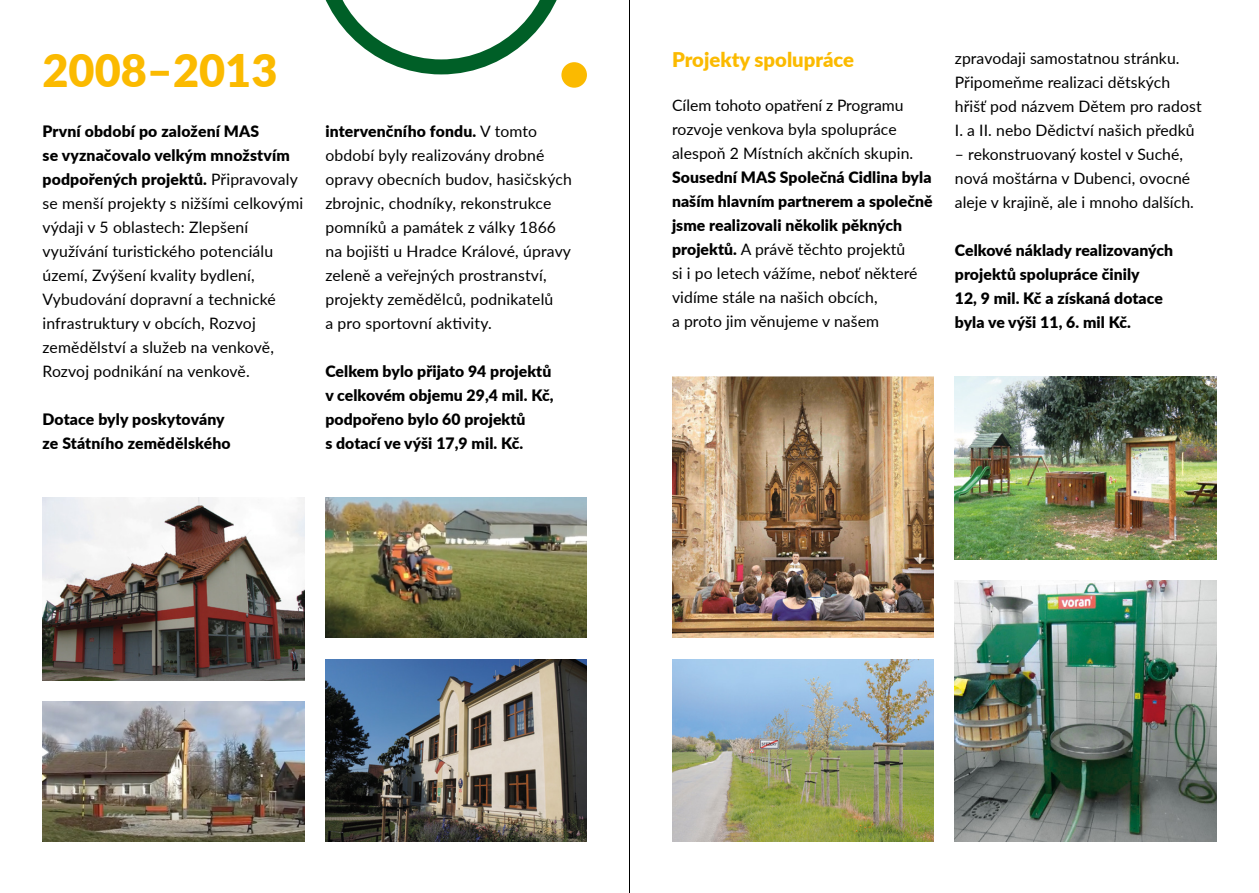
<style>
.page{position:relative;width:1259px;height:893px;background:#fff}
.page>*{position:absolute;margin:0;border:0;box-sizing:border-box;transform-origin:0 0}
.t1{font:900 45px "Lato";color:#fbba00}
.t2{font:900 20.25px "Lato";color:#fbba00}
.t3{font:15.75px/24px "Lato";letter-spacing:.005em;color:#000}
.t4{font:900 15.75px/24px "Lato";letter-spacing:.005em;color:#000}
.s1{font-weight:900}
</style>
<div class="page">
<img style="left:672px;top:376px;width:261px;height:262px">
<img style="left:672px;top:659px;width:261px;height:183px">
<img style="left:955px;top:376px;width:261px;height:183px">
<img style="left:325px;top:659px;width:262px;height:183px">
<img style="left:43px;top:497px;width:261px;height:183px">
<img style="left:325px;top:497px;width:262px;height:141px">
<img style="left:43px;top:702px;width:261px;height:140px">
<img style="left:955px;top:580px;width:261px;height:262px">
<svg style="left:325px;top:0;width:232px;height:74px"></svg>
<div style="left:561px;top:62px;width:26px;height:26px;background:#fbba00;border-radius:50%"></div>
<hr style="left:629px;top:0;width:1px;height:893px;background:#000">
<h1 class="t1" style="left:43px;top:37px;width:236px">2008–2013</h1>
<p class="t2" style="left:672px;top:45px;width:184px">Projekty spolupráce</p>
<p class="t3" style="left:672px;top:92px;width:243px">Cílem tohoto opatření z Programu rozvoje venkova byla spolupráce alespoň 2 Místních akčních skupin.</p>
<p class="t3" style="left:672px;top:164px;width:262px"><span class="s1">Sousední MAS Společná Cidlina byla naším hlavním partnerem a společně jsme realizovali několik pěkných projektů.</span> A právě těchto projektů<br>si i po letech vážíme, neboť některé vidíme stále na našich obcích,<br>a proto jim věnujeme v našem</p>
<p class="t3" style="left:325px;top:119px;width:248px"><span class="s1">intervenčního fondu.</span> V tomto období byly realizovány drobné opravy obecních budov, hasičských zbrojnic, chodníky, rekonstrukce pomníků a památek z války 1866 na bojišti u Hradce Králové, úpravy zeleně a veřejných prostranství, projekty zemědělců, podnikatelů<br>a pro sportovní aktivity.</p>
<p class="t4" style="left:325px;top:359px;width:230px">Celkem bylo přijato 94 projektů v celkovém objemu 29,4 mil. Kč, podpořeno bylo 60 projektů<br>s dotací ve výši 17,9 mil. Kč.</p>
<p class="t3" style="left:43px;top:119px;width:262px"><span class="s1">První období po založení MAS<br>se vyznačovalo velkým množstvím podpořených projektů.</span> Připravovaly se menší projekty s nižšími celkovými výdaji v 5 oblastech: Zlepšení využívání turistického potenciálu území, Zvýšení kvality bydlení, Vybudování dopravní a technické infrastruktury v obcích, Rozvoj zemědělství a služeb na venkově, Rozvoj podnikání na venkově.</p>
<p class="t4" style="left:43px;top:407px;width:190px">Dotace byly poskytovány ze Státního zemědělského</p>
<p class="t3" style="left:955px;top:45px;width:248px">zpravodaji samostatnou stránku.<br>Připomeňme realizaci dětských hřišť pod názvem Dětem pro radost I. a II. nebo Dědictví našich předků</p>
<p class="t3" style="left:955px;top:141px;width:241px">– rekonstruovaný kostel v Suché, nová moštárna v Dubenci, ovocné aleje v krajině, ale i mnoho dalších.</p>
<p class="t4" style="left:955px;top:237px;width:220px">Celkové náklady realizovaných projektů spolupráce činily<br>12, 9 mil. Kč a získaná dotace byla ve výši 11, 6. mil Kč.</p>
</div>
